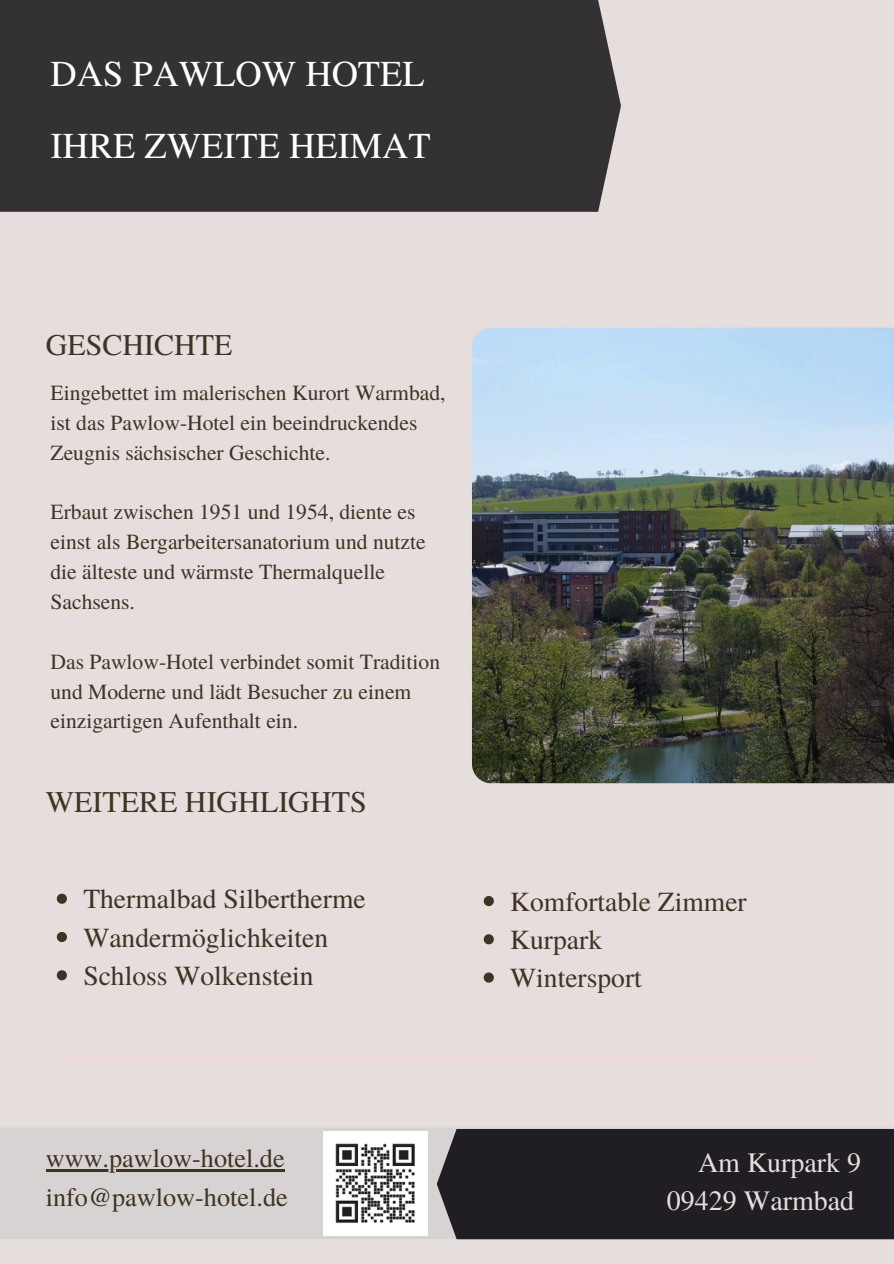
<style>
.page{position:relative;width:894px;height:1264px;background:#fff}
.page>*{position:absolute;margin:0;border:0;box-sizing:border-box;transform-origin:0 0}
.t1{font:36.45px "Te X Gyre Termes";color:#fff}
.t2{font:30px "Te X Gyre Termes";color:#403323}
.t3{font:28.05px/38.4px "Te X Gyre Termes";color:#e6dddd;text-align:right}
.t4{font:27.6px "Te X Gyre Termes";color:#403323}
.t5{font:26.25px "Te X Gyre Termes";color:#403323}
.t6{font:21.6px/29.8px "Te X Gyre Termes";color:#403323}
</style>
<div class="page">
<div style="left:0;top:0;width:893px;height:1263px;background:#e6dddd"></div>
<hr style="left:51px;top:844px;width:777px;height:1px;background:#fdd7d7">
<hr style="left:51px;top:1059px;width:777px;height:1px;background:#fdd7d7">
<div style="left:0;top:0;width:620px;height:212px;background:#343135"></div>
<div style="left:0;top:1128px;width:437px;height:111px;background:#d8d3d3"></div>
<div style="left:437px;top:1128px;width:456px;height:111px;background:#201e22"></div>
<img style="left:472px;top:327px;width:421px;height:456px">
<hr style="left:46px;top:1169px;width:239px;height:2px;background:#403323">
<img style="left:324px;top:1131px;width:103px;height:104px">
<svg style="left:57px;top:893px;width:10px;height:10px"></svg>
<svg style="left:57px;top:932px;width:10px;height:10px"></svg>
<svg style="left:57px;top:970px;width:10px;height:10px"></svg>
<svg style="left:483px;top:896px;width:10px;height:10px"></svg>
<svg style="left:483px;top:934px;width:10px;height:10px"></svg>
<svg style="left:483px;top:972px;width:10px;height:10px"></svg>
<h1 class="t1" style="left:50px;top:48px;width:375px">DAS PAWLOW HOTEL</h1>
<h2 class="t1" style="left:50px;top:119px;width:381px">IHRE ZWEITE HEIMAT</h2>
<h2 class="t2" style="left:46px;top:323px;width:188px">GESCHICHTE</h2>
<p class="t6" style="left:50px;top:376px;width:396px">Eingebettet im malerischen Kurort Warmbad, ist das Pawlow-Hotel ein beeindruckendes<br>Zeugnis sächsischer Geschichte.</p>
<p class="t6" style="left:50px;top:496px;width:376px">Erbaut zwischen 1951 und 1954, diente es einst als Bergarbeitersanatorium und nutzte die älteste und wärmste Thermalquelle Sachsens.</p>
<p class="t6" style="left:50px;top:645px;width:391px">Das Pawlow-Hotel verbindet somit Tradition und Moderne und lädt Besucher zu einem einzigartigen Aufenthalt ein.</p>
<p class="t2" style="left:46px;top:780px;width:322px">WEITERE HIGHLIGHTS</p>
<p class="t4" style="left:83px;top:879px;width:284px">Thermalbad Silbertherme</p>
<p class="t4" style="left:83px;top:917px;width:246px">Wandermöglichkeiten</p>
<p class="t4" style="left:83px;top:955px;width:232px">Schloss Wolkenstein</p>
<p class="t5" style="left:46px;top:1139px;width:240px">www.pawlow-hotel.de</p>
<p class="t5" style="left:46px;top:1177px;width:243px">info@pawlow-hotel.de</p>
<h4 class="t4" style="left:510px;top:881px;width:238px">Komfortable Zimmer</h4>
<h4 class="t4" style="left:510px;top:919px;width:93px">Kurpark</h4>
<h3 class="t4" style="left:510px;top:958px;width:133px">Wintersport</h3>
<p class="t3" style="left:666px;top:1141px;width:196px">Am Kurpark 9<br>09429 Warmbad</p>
</div>
